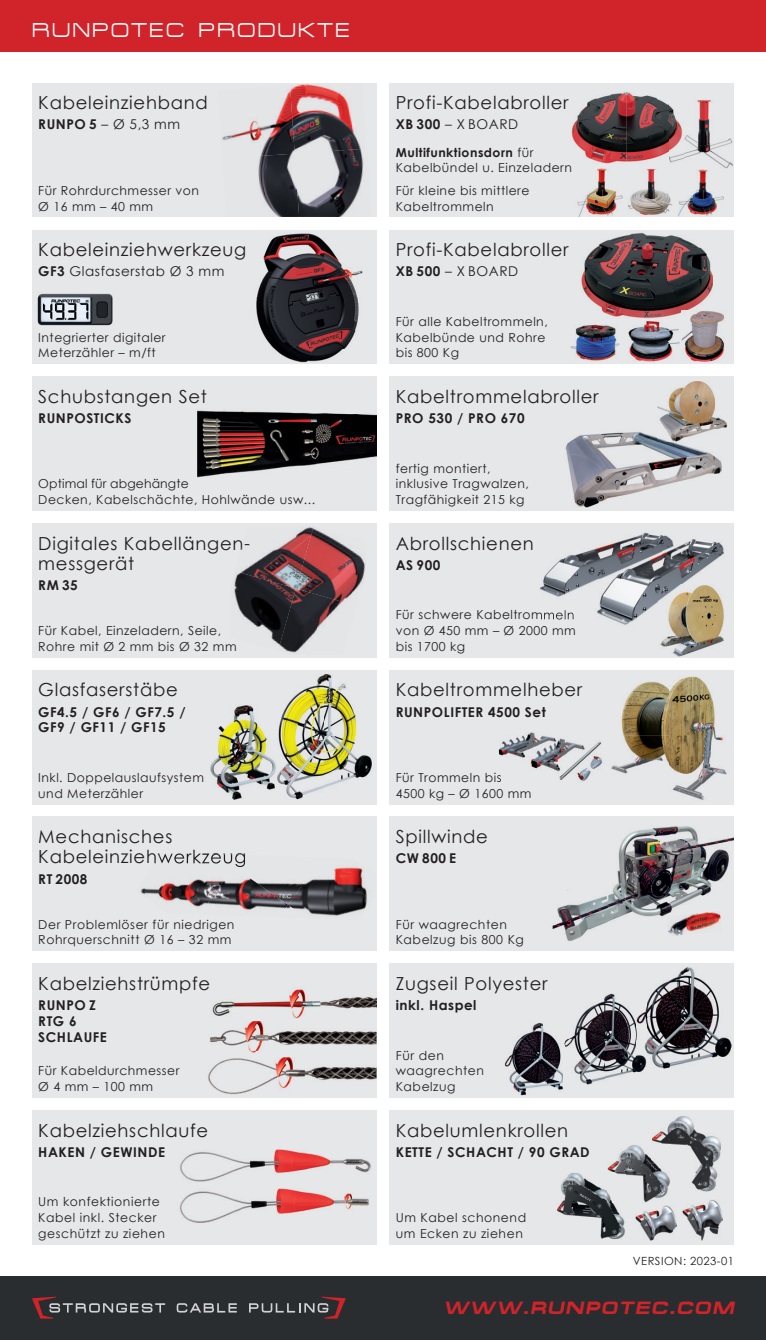
<style>
.page{position:relative;width:766px;height:1340px;background:#fff}
.page>*{position:absolute;margin:0;border:0;box-sizing:border-box;transform-origin:0 0}
.t1{font:20.25px "Micro Extended";letter-spacing:.1em;color:#fff}
.t2{font:18px/20.2px "Century Gothic";letter-spacing:.04em;color:#231f20}
.t3{font:italic 700 18px "Micro Extended";letter-spacing:.08em;color:#d1232a}
.t4{font:700 13.5px/15.8px "Century Gothic";letter-spacing:.04em;color:#231f20}
.t5{font:13.5px "Century Gothic";letter-spacing:.04em;color:#231f20}
.t6{font:12.38px/15.8px "Century Gothic";letter-spacing:.04em;color:#231f20}
.t7{font:11.25px "Century Gothic";letter-spacing:.04em;color:#231f20}
.s1{font-weight:700}
</style>
<div class="page">
<div style="left:32px;top:83px;width:344px;height:134px;background:#e6e7e9"></div>
<div style="left:32px;top:523px;width:344px;height:134px;background:#e6e7e9"></div>
<div style="left:32px;top:670px;width:344px;height:134px;background:#e6e7e9"></div>
<div style="left:32px;top:963px;width:344px;height:134px;background:#e6e7e9"></div>
<div style="left:32px;top:376px;width:344px;height:134px;background:#e6e7e9"></div>
<div style="left:389px;top:376px;width:344px;height:134px;background:#e6e7e9"></div>
<div style="left:389px;top:523px;width:344px;height:134px;background:#e6e7e9"></div>
<div style="left:389px;top:670px;width:344px;height:134px;background:#e6e7e9"></div>
<div style="left:389px;top:816px;width:344px;height:134px;background:#e6e7e9"></div>
<div style="left:389px;top:1110px;width:344px;height:134px;background:#e6e7e9"></div>
<div style="left:389px;top:963px;width:344px;height:134px;background:#e6e7e9"></div>
<div style="left:32px;top:1110px;width:344px;height:134px;background:#e6e7e9"></div>
<div style="left:32px;top:816px;width:344px;height:134px;background:#e6e7e9"></div>
<div style="left:389px;top:83px;width:344px;height:134px;background:#e6e7e9"></div>
<div style="left:32px;top:230px;width:344px;height:134px;background:#e6e7e9"></div>
<div style="left:389px;top:230px;width:344px;height:134px;background:#e6e7e9"></div>
<div style="left:0;top:1276px;width:765px;height:63px;background:#2a2d2f"></div>
<div style="left:0;top:0;width:765px;height:51px;background:#d1232a"></div>
<svg style="left:177px;top:1303px;width:60px;height:9px"></svg>
<svg style="left:32px;top:1296px;width:133px;height:22px"></svg>
<svg style="left:249px;top:1296px;width:97px;height:22px"></svg>
<img style="left:222px;top:91px;width:68px;height:62px">
<img style="left:290px;top:84px;width:71px;height:69px">
<img style="left:258px;top:153px;width:36px;height:64px">
<img style="left:294px;top:148px;width:69px;height:69px">
<img style="left:256px;top:233px;width:107px;height:130px">
<img style="left:38px;top:294px;width:75px;height:31px">
<img style="left:571px;top:92px;width:98px;height:72px">
<img style="left:628px;top:168px;width:44px;height:47px">
<img style="left:577px;top:169px;width:45px;height:48px">
<img style="left:678px;top:169px;width:45px;height:47px">
<img style="left:682px;top:100px;width:51px;height:68px">
<img style="left:669px;top:105px;width:13px;height:58px">
<img style="left:581px;top:232px;width:131px;height:87px">
<img style="left:570px;top:324px;width:50px;height:37px">
<img style="left:628px;top:321px;width:51px;height:40px">
<img style="left:681px;top:311px;width:44px;height:51px">
<img style="left:681px;top:311px;width:31px;height:9px">
<img style="left:197px;top:409px;width:179px;height:69px">
<img style="left:565px;top:432px;width:156px;height:76px">
<img style="left:657px;top:381px;width:70px;height:49px">
<img style="left:657px;top:430px;width:64px;height:12px">
<img style="left:540px;top:532px;width:122px;height:93px">
<img style="left:662px;top:535px;width:62px;height:49px">
<img style="left:538px;top:610px;width:36px;height:9px">
<img style="left:660px;top:626px;width:64px;height:31px">
<img style="left:658px;top:584px;width:66px;height:42px">
<img style="left:242px;top:536px;width:54px;height:35px">
<img style="left:296px;top:527px;width:69px;height:62px">
<img style="left:234px;top:571px;width:62px;height:73px">
<img style="left:278px;top:588px;width:78px;height:65px">
<img style="left:241px;top:536px;width:8px;height:17px">
<img style="left:611px;top:676px;width:116px;height:124px">
<img style="left:498px;top:732px;width:105px;height:49px">
<svg style="left:498px;top:772px;width:3px;height:10px"></svg>
<img style="left:552px;top:826px;width:181px;height:115px">
<img style="left:667px;top:911px;width:54px;height:25px">
<img style="left:141px;top:879px;width:59px;height:28px">
<img style="left:200px;top:879px;width:79px;height:32px">
<img style="left:234px;top:878px;width:54px;height:27px">
<img style="left:279px;top:904px;width:9px;height:5px">
<img style="left:288px;top:867px;width:80px;height:49px">
<img style="left:154px;top:853px;width:91px;height:14px">
<img style="left:212px;top:989px;width:164px;height:30px">
<img style="left:208px;top:1021px;width:168px;height:73px">
<img style="left:208px;top:1051px;width:168px;height:5px">
<img style="left:277px;top:674px;width:95px;height:125px">
<img style="left:210px;top:705px;width:66px;height:95px">
<img style="left:180px;top:1188px;width:189px;height:34px">
<img style="left:180px;top:1149px;width:191px;height:33px">
<img style="left:504px;top:1023px;width:59px;height:72px">
<img style="left:646px;top:967px;width:73px;height:50px">
<img style="left:646px;top:1017px;width:85px;height:51px">
<img style="left:569px;top:993px;width:67px;height:46px">
<img style="left:564px;top:1039px;width:81px;height:45px">
<img style="left:636px;top:1009px;width:10px;height:59px">
<img style="left:607px;top:1145px;width:61px;height:57px">
<img style="left:682px;top:1199px;width:40px;height:41px">
<img style="left:635px;top:1205px;width:41px;height:35px">
<img style="left:557px;top:1173px;width:68px;height:66px">
<img style="left:607px;top:1172px;width:18px;height:30px">
<img style="left:652px;top:1116px;width:68px;height:75px">
<img style="left:651px;top:1144px;width:19px;height:47px">
<h1 class="t1" style="left:32px;top:19px;width:319px">RUNPOTEC PRODUKTE</h1>
<h2 class="t2" style="left:38px;top:92px;width:171px">Kabeleinziehband</h2>
<p class="t5" style="left:38px;top:115px;width:143px"><span class="s1">RUNPO 5</span> – Ø 5,3 mm</p>
<p class="t6" style="left:38px;top:182px;width:162px">Für Rohrdurchmesser von<br>Ø 16 mm – 40 mm</p>
<h2 class="t2" style="left:38px;top:239px;width:209px">Kabeleinziehwerkzeug</h2>
<p class="t5" style="left:38px;top:262px;width:188px"><span class="s1">GF3</span> Glasfaserstab Ø 3 mm</p>
<p class="t6" style="left:38px;top:329px;width:129px">Integrierter digitaler<br>Meterzähler – m/ft</p>
<h2 class="t2" style="left:38px;top:386px;width:170px">Schubstangen Set</h2>
<p class="t4" style="left:38px;top:409px;width:95px">RUNPOSTICKS</p>
<p class="t6" style="left:38px;top:476px;width:278px">Optimal für abgehängte<br>Decken, Kabelschächte, Hohlwände usw...</p>
<h2 class="t2" style="left:38px;top:532px;width:213px">Digitales Kabellängen&shy;messgerät</h2>
<p class="t4" style="left:38px;top:576px;width:41px">RM 35</p>
<p class="t6" style="left:38px;top:622px;width:200px">Für Kabel, Einzeladern, Seile,<br>Rohre mit Ø 2 mm bis Ø 32 mm</p>
<h2 class="t2" style="left:38px;top:679px;width:141px">Glasfaserstäbe</h2>
<p class="t4" style="left:38px;top:703px;width:149px">GF4.5 / GF6 / GF7.5 /<br>GF9 / GF11 / GF15</p>
<p class="t6" style="left:38px;top:769px;width:167px">Inkl. Doppelauslaufsystem und Meterzähler</p>
<h2 class="t2" style="left:38px;top:826px;width:209px">Mechanisches<br>Kabel einziehwerkzeug</h2>
<p class="t4" style="left:38px;top:870px;width:51px">RT 2008</p>
<p class="t6" style="left:38px;top:916px;width:198px">Der Problemlöser für niedrigen<br>Rohrquerschnitt Ø 16 – 32 mm</p>
<h2 class="t2" style="left:38px;top:972px;width:173px">Kabelziehstrümpfe</h2>
<p class="t4" style="left:38px;top:996px;width:70px">RUNPO Z<br>RTG 6<br>SCHLAUFE</p>
<p class="t6" style="left:38px;top:1062px;width:143px">Für Kabeldurchmesser<br>Ø 4 mm – 100 mm</p>
<h2 class="t2" style="left:38px;top:1119px;width:171px">Kabelziehschlaufe</h2>
<p class="t4" style="left:38px;top:1143px;width:128px">HAKEN / GEWINDE</p>
<p class="t6" style="left:38px;top:1193px;width:128px">Um konfektionierte<br>Kabel inkl. Stecker geschützt zu ziehen</p>
<h2 class="t2" style="left:395px;top:92px;width:174px">Profi-Kabelabroller</h2>
<p class="t5" style="left:395px;top:115px;width:124px"><span class="s1">XB 300</span> – X BOARD</p>
<p class="t6" style="left:395px;top:144px;width:178px"><span class="s1">Multifunktionsdorn</span> für<br>Kabelbündel u. Einzeladern</p>
<p class="t6" style="left:395px;top:182px;width:135px">Für kleine bis mittlere<br>Kabeltrommeln</p>
<h2 class="t2" style="left:395px;top:239px;width:174px">Profi-Kabelabroller</h2>
<p class="t5" style="left:395px;top:262px;width:124px"><span class="s1">XB 500</span> – X BOARD</p>
<p class="t6" style="left:395px;top:313px;width:153px">Für alle Kabeltrommeln,<br>Kabelbünde und Rohre bis 800 Kg</p>
<h2 class="t2" style="left:395px;top:386px;width:204px">Kabeltrommelabroller</h2>
<p class="t4" style="left:395px;top:409px;width:130px">PRO 530 / PRO 670</p>
<p class="t6" style="left:395px;top:460px;width:135px">fertig montiert, inklusive Tragwalzen,<br>Tragfähigkeit 215 kg</p>
<h2 class="t2" style="left:395px;top:532px;width:139px">Abrollschienen</h2>
<p class="t4" style="left:395px;top:556px;width:46px">AS 900</p>
<p class="t6" style="left:395px;top:607px;width:181px">Für schwere Kabeltrommeln von Ø 450 mm – Ø 2000 mm bis 1700 kg</p>
<h2 class="t2" style="left:395px;top:679px;width:188px">Kabeltrommelheber</h2>
<p class="t4" style="left:395px;top:703px;width:151px">RUNPOLIFTER 4500 Set</p>
<p class="t6" style="left:395px;top:769px;width:137px">Für Trommeln bis<br>4500 kg – Ø 1600 mm</p>
<h2 class="t2" style="left:395px;top:826px;width:94px">Spillwinde</h2>
<p class="t4" style="left:395px;top:850px;width:62px">CW 800 E</p>
<p class="t6" style="left:395px;top:916px;width:130px">Für waagrechten<br>Kabelzug bis 800 Kg</p>
<h2 class="t2" style="left:395px;top:972px;width:153px">Zugseil Polyester</h2>
<p class="t4" style="left:395px;top:996px;width:82px">inkl. Haspel</p>
<p class="t6" style="left:395px;top:1047px;width:90px">Für den waagrechten<br>Kabelzug</p>
<h2 class="t2" style="left:395px;top:1119px;width:174px">Kabelumlenkrollen</h2>
<p class="t4" style="left:395px;top:1143px;width:195px">KETTE / SCHACHT / 90 GRAD</p>
<p class="t6" style="left:395px;top:1209px;width:132px">Um Kabel schonend um Ecken zu ziehen</p>
<p class="t7" style="left:632px;top:1253px;width:103px">VERSION: 2023-01</p>
<h2 class="t3" style="left:443px;top:1297px;width:292px">WWW.RUNPOTEC.COM</h2>
</div>
